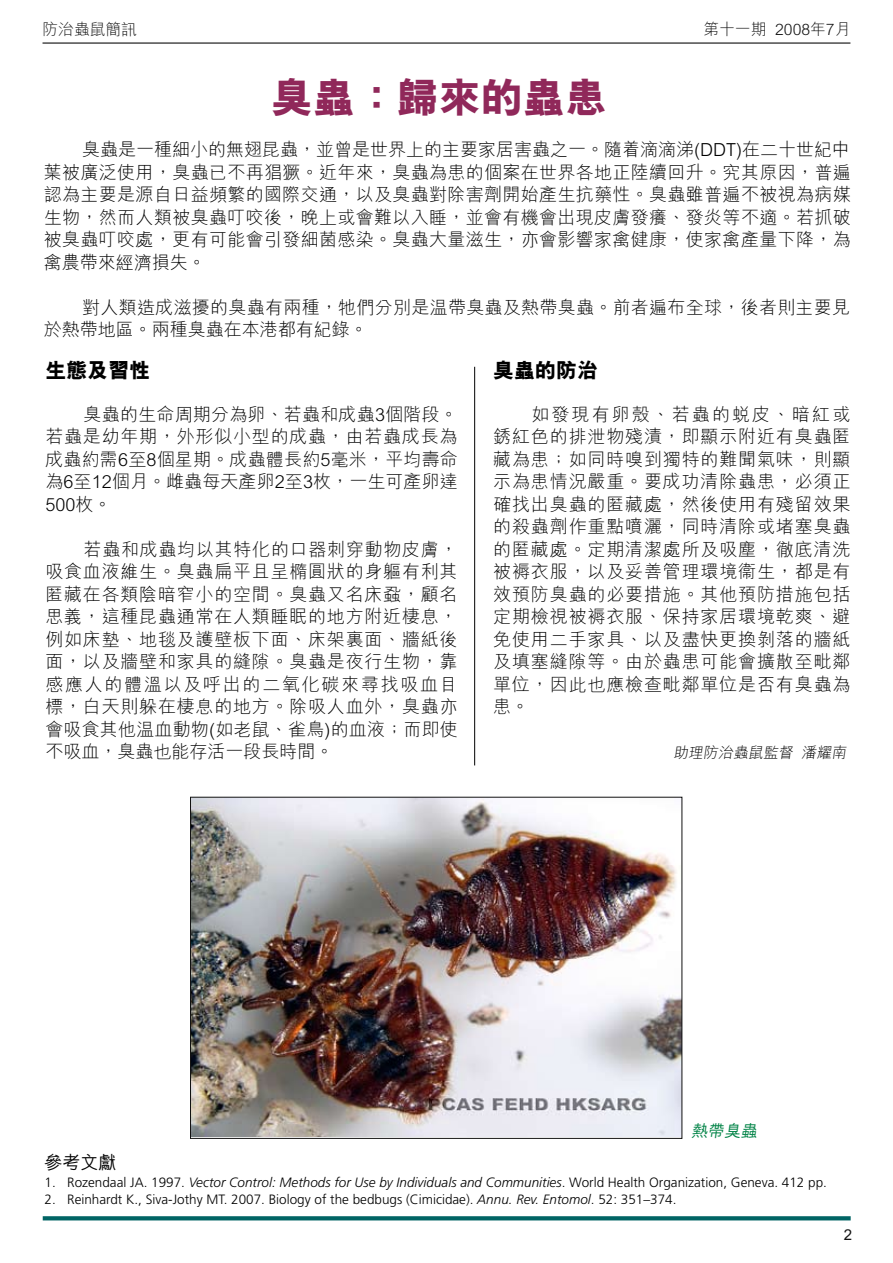
<style>
.page{position:relative;width:893px;height:1263px;background:#fff}
.page>*{position:absolute;margin:0;border:0;box-sizing:border-box;transform-origin:0 0}
.t1{font:800 42px "M Hei HK";color:#90285a}
.t2{font:800 21px "M Hei HK";color:#000}
.t3{font:300 18px/22.5px "M Hei HK";letter-spacing:.015em;color:#000;text-align:justify}
.t4{font:500 18px "M Hei HK";color:#000}
.t5{font:500 16.5px "M Hei HK";color:#008346}
.t6{font:300 15.75px "M Hei HK";color:#121212}
.t7{font:300 15px "M Hei HK";color:#000}
.t8{font:700 15px "M Hei HK";color:#121212}
.t9{font:300 13.5px "Frutiger";color:#000}
.s1{font-style:italic}
</style>
<div class="page">
<svg style="left:43px;top:1216px;width:808px;height:4px;background:#0d6c6c"></svg>
<hr style="left:43px;top:43px;width:807px;height:1px;background:#000">
<hr style="left:474px;top:367px;width:1px;height:398px;background:#000">
<img style="left:192px;top:799px;width:488px;height:337px">
<p class="t6" style="left:43px;top:18px;width:96px">防治蟲鼠簡訊</p>
<p class="t6" style="left:703px;top:18px;width:149px">第十一期 2008年7月</p>
<h1 class="t1" style="left:271px;top:69px;width:337px">臭蟲：歸來的蟲患</h1>
<p class="t3" style="left:44px;top:138px;width:808px;text-indent:38px">臭蟲是一種細小的無翅昆蟲，並曾是世界上的主要家居害蟲之一。隨着滴滴涕(DDT)在二十世紀中葉被廣泛使用，臭蟲已不再猖獗。近年來，臭蟲為患的個案在世界各地正陸續回升。究其原因，普遍認為主要是源自日益頻繁的國際交通，以及臭蟲對除害劑開始產生抗藥性。臭蟲雖普遍不被視為病媒生物，然而人類被臭蟲叮咬後，晚上或會難以入睡，並會有機會出現皮膚發癢、發炎等不適。若抓破被臭蟲叮咬處，更有可能會引發細菌感染。臭蟲大量滋生，亦會影響家禽健康，使家禽產量下降，為禽農帶來經濟損失。</p>
<p class="t3" style="left:44px;top:295px;width:808px;text-indent:38px">對人類造成滋擾的臭蟲有兩種，牠們分別是温帶臭蟲及熱帶臭蟲。前者遍布全球，後者則主要見於熱帶地區。兩種臭蟲在本港都有紀錄。</p>
<p class="t2" style="left:45px;top:357px;width:106px">生態及習性</p>
<p class="t3" style="left:45px;top:402px;width:414px;text-indent:38px">臭蟲的生命周期分為卵、若蟲和成蟲3個階段。若蟲是幼年期，外形似小型的成蟲，由若蟲成長為成蟲約需6至8個星期。成蟲體長約5毫米，平均壽命為6至12個月。雌蟲每天產卵2至3枚，一生可產卵達500枚。</p>
<p class="t3" style="left:45px;top:537px;width:414px;text-indent:38px">若蟲和成蟲均以其特化的口器刺穿動物皮膚，吸食血液維生。臭蟲扁平且呈橢圓狀的身軀有利其匿藏在各類陰暗窄小的空間。臭蟲又名床蝨，顧名思義，這種昆蟲通常在人類睡眠的地方附近棲息，例如床墊、地毯及護壁板下面、床架裏面、牆紙後面，以及牆壁和家具的縫隙。臭蟲是夜行生物，靠感應人的體溫以及呼出的二氧化碳來尋找吸血目標，白天則躲在棲息的地方。除吸人血外，臭蟲亦會吸食其他温血動物(如老鼠、雀鳥)的血液；而即使不吸血，臭蟲也能存活一段長時間。</p>
<p class="t2" style="left:493px;top:357px;width:106px">臭蟲的防治</p>
<p class="t3" style="left:493px;top:402px;width:359px;text-indent:38px">如發現有卵殼、若蟲的蛻皮、暗紅或銹紅色的排泄物殘漬，即顯示附近有臭蟲匿藏為患；如同時嗅到獨特的難聞氣味，則顯示為患情況嚴重。要成功清除蟲患，必須正確找出臭蟲的匿藏處，然後使用有殘留效果的殺蟲劑作重點噴灑，同時清除或堵塞臭蟲的匿藏處。定期清潔處所及吸塵，徹底清洗被褥衣服，以及妥善管理環境衞生，都是有效預防臭蟲的必要措施。其他預防措施包括定期檢視被褥衣服、保持家居環境乾爽、避免使用二手家具、以及盡快更換剝落的牆紙及填塞縫隙等。由於蟲患可能會擴散至毗鄰單位，因此也應檢查毗鄰單位是否有臭蟲為患。</p>
<p class="t7" style="left:673px;top:741px;width:178px">助理防治蟲鼠監督 潘耀南</p>
<p class="t5" style="left:691px;top:1119px;width:71px">熱帶臭蟲</p>
<p class="t4" style="left:45px;top:1150px;width:73px">參考文獻</p>
<p class="t9" style="left:45px;top:1175px;width:784px">1. Rozendaal JA. 1997. <span class="s1">Vector Control: Methods for Use by Individuals and Communities</span>. World Health Organization, Geneva. 412 pp.</p>
<p class="t9" style="left:45px;top:1191px;width:633px">2. Reinhardt K., Siva-Jothy MT. 2007. Biology of the bedbugs (Cimicidae). <span class="s1">Annu. Rev. Entomol</span>. 52: 351–374.</p>
<p class="t8" style="left:844px;top:1224px;width:10px">2</p>
</div>
